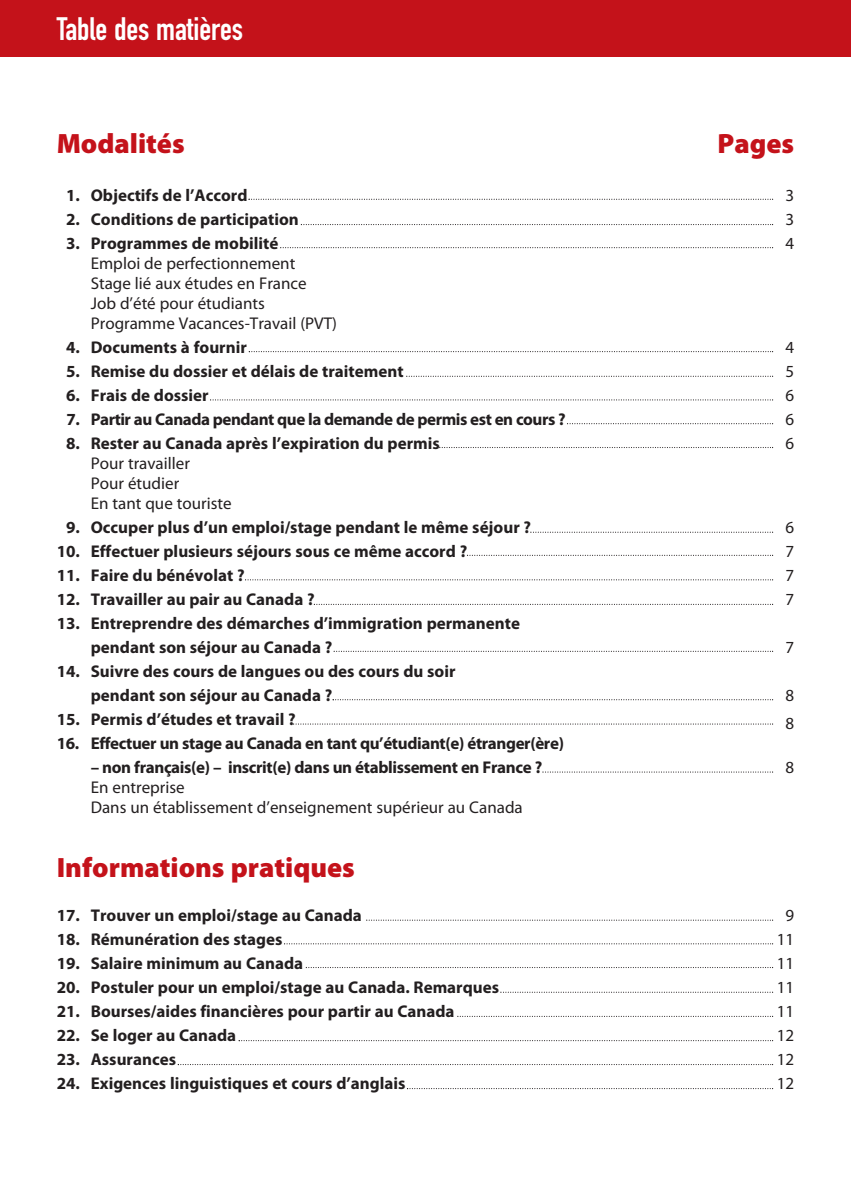
<style>
.page{position:relative;width:851px;height:1191px;background:#fff}
.page>*{position:absolute;margin:0;border:0;box-sizing:border-box;transform-origin:0 0}
.t1{font:32px "DIN Engschrift";color:#fff}
.t2{font:900 28px "Myriad Pro";color:#c4121a}
.t3{font:700 17px/24px "Myriad Pro";color:#231f20}
.t4{font:17px/24px "Myriad Pro";color:#231f20}
.t5{font:700 17px "Myriad Pro";letter-spacing:-.02em;color:#231f20}
.t6{font:700 17px "Myriad Pro";letter-spacing:-.03em;color:#231f20}
</style>
<div class="page">
<div style="left:0;top:1px;width:850px;height:56px;background:#c4121a"></div>
<svg style="left:248px;top:199px;width:525px;height:1px"></svg>
<svg style="left:301px;top:224px;width:472px;height:1px"></svg>
<svg style="left:280px;top:247px;width:493px;height:1px"></svg>
<svg style="left:249px;top:351px;width:524px;height:1px"></svg>
<svg style="left:406px;top:376px;width:367px;height:1px"></svg>
<svg style="left:210px;top:399px;width:563px;height:1px"></svg>
<svg style="left:567px;top:423px;width:206px;height:1px"></svg>
<svg style="left:439px;top:447px;width:334px;height:1px"></svg>
<svg style="left:530px;top:531px;width:243px;height:2px"></svg>
<svg style="left:467px;top:555px;width:306px;height:1px"></svg>
<svg style="left:245px;top:579px;width:528px;height:1px"></svg>
<svg style="left:314px;top:604px;width:459px;height:1px"></svg>
<svg style="left:333px;top:651px;width:440px;height:1px"></svg>
<svg style="left:332px;top:699px;width:441px;height:1px"></svg>
<svg style="left:293px;top:723px;width:480px;height:1px"></svg>
<svg style="left:542px;top:771px;width:231px;height:1px"></svg>
<svg style="left:366px;top:919px;width:407px;height:1px"></svg>
<svg style="left:284px;top:943px;width:489px;height:1px"></svg>
<svg style="left:306px;top:967px;width:467px;height:1px"></svg>
<svg style="left:500px;top:991px;width:273px;height:1px"></svg>
<svg style="left:457px;top:1015px;width:316px;height:2px"></svg>
<svg style="left:238px;top:1040px;width:535px;height:1px"></svg>
<svg style="left:178px;top:1064px;width:595px;height:1px"></svg>
<svg style="left:407px;top:1088px;width:366px;height:1px"></svg>
<h1 class="t1" style="left:57px;top:18px;width:188px">Table des matières</h1>
<h2 class="t2" style="left:57px;top:132px;width:129px">Modalités</h2>
<p class="t3" style="left:66px;top:184px;width:183px">1. Objectifs de l’Accord</p>
<p class="t3" style="left:66px;top:208px;width:234px">2. Conditions de participation</p>
<p class="t3" style="left:66px;top:232px;width:214px">3. Programmes de mobilité</p>
<p class="t4" style="left:91px;top:254px;width:248px;line-height:20px">Emploi de perfectionnement<br>Stage lié aux études en France<br>Job d’été pour étudiants<br>Programme Vacances-Travail (PVT)</p>
<p class="t3" style="left:66px;top:336px;width:182px">4. Documents à fournir</p>
<p class="t3" style="left:66px;top:360px;width:339px">5. Remise du dossier et délais de traitement</p>
<p class="t3" style="left:66px;top:384px;width:144px">6. Frais de dossier</p>
<p class="t6" style="left:67px;top:412px;width:500px">7. Partir au Canada pendant que la demande de permis est en cours ?</p>
<p class="t3" style="left:66px;top:432px;width:375px">8. Rester au Canada après l’expiration du permis</p>
<p class="t4" style="left:91px;top:454px;width:142px;line-height:20px">Pour travailler<br>Pour étudier<br>En tant que touriste</p>
<p class="t3" style="left:66px;top:516px;width:466px">9. Occuper plus d’un emploi/stage pendant le même séjour ?</p>
<p class="t3" style="left:57px;top:540px;width:412px">10. Effectuer plusieurs séjours sous ce même accord ?</p>
<p class="t3" style="left:57px;top:564px;width:189px">11. Faire du bénévolat ?</p>
<p class="t3" style="left:57px;top:588px;width:259px">12. Travailler au pair au Canada ?</p>
<p class="t3" style="left:91px;top:612px;width:430px;text-indent:-34px">13. Entreprendre des démarches d’immigration permanente pendant son séjour au Canada ?</p>
<p class="t3" style="left:91px;top:660px;width:366px;text-indent:-34px">14. Suivre des cours de langues ou des cours du soir pendant son séjour au Canada ?</p>
<p class="t3" style="left:57px;top:708px;width:240px">15. Permis d’études et travail ?</p>
<p class="t5" style="left:57px;top:736px;width:508px">16. Effectuer un stage au Canada en tant qu’étudiant(e) étranger(ère)</p>
<p class="t5" style="left:91px;top:760px;width:453px">– non français(e) – inscrit(e) dans un établissement en France ?</p>
<p class="t4" style="left:91px;top:778px;width:433px;line-height:20px">En entreprise<br>Dans un établissement d’enseignement supérieur au Canada</p>
<h2 class="t2" style="left:57px;top:856px;width:299px">Informations pratiques</h2>
<p class="t3" style="left:57px;top:904px;width:306px">17. Trouver un emploi/stage au Canada</p>
<p class="t3" style="left:57px;top:928px;width:227px">18. Rémunération des stages</p>
<p class="t3" style="left:57px;top:952px;width:248px">19. Salaire minimum au Canada</p>
<p class="t3" style="left:57px;top:976px;width:444px">20. Postuler pour un emploi/stage au Canada. Remarques</p>
<p class="t3" style="left:57px;top:1000px;width:399px">21. Bourses/aides financières pour partir au Canada</p>
<p class="t3" style="left:57px;top:1024px;width:181px">22. Se loger au Canada</p>
<p class="t3" style="left:57px;top:1048px;width:121px">23. Assurances</p>
<p class="t3" style="left:57px;top:1072px;width:350px">24. Exigences linguistiques et cours d’anglais</p>
<h2 class="t2" style="left:717px;top:132px;width:78px">Pages</h2>
<p class="t4" style="left:785px;top:184px;width:10px;text-align:justify">3<br>3<br>4</p>
<p class="t4" style="left:785px;top:336px;width:10px;text-align:justify">4<br>5<br>6<br>6<br>6</p>
<p class="t4" style="left:785px;top:516px;width:10px;text-align:justify">6<br>7<br>7<br>7</p>
<p class="t4" style="left:785px;top:636px;width:10px">7</p>
<p class="t4" style="left:785px;top:682px;width:10px;line-height:28px">8<br>8</p>
<p class="t4" style="left:785px;top:756px;width:10px">8</p>
<p class="t4" style="left:776px;top:904px;width:19px;text-align:center">9<br>11<br>11<br>11<br>11<br>12<br>12<br>12</p>
</div>
